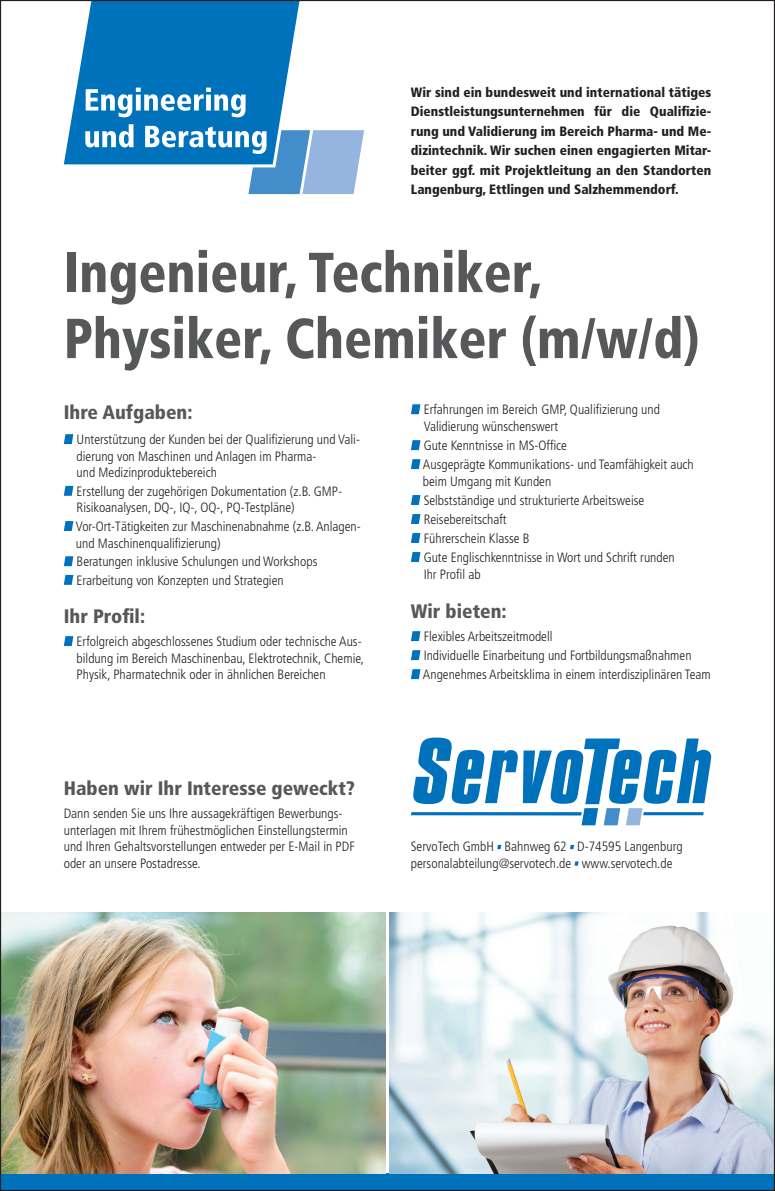
<style>
.page{position:relative;width:775px;height:1191px;background:#fff}
.page>*{position:absolute;margin:0;border:0;box-sizing:border-box;transform-origin:0 0}
.t1{font:900 condensed 56.25px/66px "Frutiger LT";color:#57585a;scale:.93 1}
.t2{font:900 condensed 19.5px "Frutiger LT";color:#57585a}
.t3{font:300 condensed 13.5px/16.5px "Frutiger LT";color:#231f20}
.t4{font:900 condensed 13.5px/19.5px "Frutiger LT";color:#231f20;text-align:justify}
</style>
<div class="page">
<svg style="left:64px;top:434px;width:9px;height:10px"></svg>
<svg style="left:64px;top:486px;width:9px;height:10px"></svg>
<svg style="left:64px;top:521px;width:9px;height:10px"></svg>
<svg style="left:64px;top:556px;width:9px;height:10px"></svg>
<svg style="left:64px;top:575px;width:9px;height:10px"></svg>
<svg style="left:64px;top:636px;width:9px;height:10px"></svg>
<svg style="left:411px;top:404px;width:9px;height:10px"></svg>
<svg style="left:411px;top:440px;width:9px;height:10px"></svg>
<svg style="left:411px;top:459px;width:9px;height:10px"></svg>
<svg style="left:411px;top:495px;width:9px;height:10px"></svg>
<svg style="left:411px;top:514px;width:9px;height:10px"></svg>
<svg style="left:411px;top:533px;width:9px;height:10px"></svg>
<svg style="left:411px;top:552px;width:9px;height:10px"></svg>
<svg style="left:411px;top:631px;width:9px;height:10px"></svg>
<svg style="left:411px;top:650px;width:9px;height:10px"></svg>
<svg style="left:411px;top:669px;width:9px;height:10px"></svg>
<div style="left:0;top:1174px;width:775px;height:17px;background:#0072bc"></div>
<svg style="left:411px;top:737px;width:300px;height:88px"></svg>
<svg style="left:497px;top:845px;width:4px;height:4px"></svg>
<svg style="left:570px;top:845px;width:4px;height:4px"></svg>
<svg style="left:574px;top:861px;width:4px;height:4px"></svg>
<svg style="left:64px;top:2px;width:236px;height:162px;background:#2385c5"></svg>
<svg style="left:85px;top:124px;width:279px;height:70px"></svg>
<svg style="left:86px;top:88px;width:160px;height:29px"></svg>
<img style="left:2px;top:913px;width:384px;height:261px">
<img style="left:389px;top:913px;width:384px;height:261px">
<p class="t4" style="left:411px;top:82px;width:302px">Wir sind ein bundesweit und international tätiges Dienstleistungsunternehmen für die Qualifizie&shy;rung und Validierung im Bereich Pharma- und Me&shy;dizintechnik. Wir suchen einen engagierten Mitar&shy;beiter ggf. mit Projektleitung an den Standorten Langenburg, Ettlingen und Salzhemmendorf.</p>
<h1 class="t1" style="left:64px;top:239px;width:685px">Ingenieur, Techniker,<br>Physiker, Chemiker (m/w/d)</h1>
<h2 class="t2" style="left:64px;top:400px;width:130px">Ihre Aufgaben:</h2>
<p class="t3" style="left:77px;top:431px;width:285px">Unterstützung der Kunden bei der Qualifizierung und Vali&shy;dierung von Maschinen und Anlagen im Pharma-<br>und Medizinproduktebereich</p>
<p class="t3" style="left:77px;top:483px;width:267px">Erstellung der zugehörigen Dokumentation (z.B. GMP-<br>Risikoanalysen, DQ-, IQ-, OQ-, PQ-Testpläne)</p>
<p class="t3" style="left:76px;top:518px;width:286px">Vor-Ort-Tätigkeiten zur Maschinenabnahme (z.B. Anlagen&shy;und Maschinenqualifizierung)</p>
<p class="t3" style="left:77px;top:552px;width:242px;line-height:18.6px">Beratungen inklusive Schulungen und Workshops<br>Erarbeitung von Konzepten und Strategien</p>
<h2 class="t2" style="left:64px;top:604px;width:83px">Ihr Profil:</h2>
<p class="t3" style="left:77px;top:633px;width:289px">Erfolgreich abgeschlossenes Studium oder technische Aus&shy;bildung im Bereich Maschinenbau, Elektrotechnik, Chemie,<br>Physik, Pharmatechnik oder in ähnlichen Bereichen</p>
<h2 class="t2" style="left:64px;top:777px;width:293px">Haben wir Ihr Interesse geweckt?</h2>
<p class="t3" style="left:64px;top:805px;width:292px">Dann senden Sie uns Ihre aussagekräftigen Bewerbungs&shy;unterlagen mit Ihrem frühestmöglichen Einstellungstermin und Ihren Gehaltsvorstellungen entweder per E-Mail in PDF oder an unsere Postadresse.</p>
<p class="t3" style="left:424px;top:401px;width:238px">Erfahrungen im Bereich GMP, Qualifizierung und<br>Validierung wünschenswert</p>
<p class="t3" style="left:423px;top:436px;width:272px;line-height:19px">Gute Kenntnisse in MS-Office<br>Ausgeprägte Kommunikations- und Teamfähigkeit auch</p>
<p class="t3" style="left:423px;top:472px;width:253px;line-height:19px">beim Umgang mit Kunden<br>Selbstständige und strukturierte Arbeitsweise Reisebereitschaft<br>Führerschein Klasse B<br>Gute Englischkenntnisse in Wort und Schrift runden</p>
<p class="t3" style="left:424px;top:566px;width:58px">Ihr Profil ab</p>
<h2 class="t2" style="left:411px;top:599px;width:97px">Wir bieten:</h2>
<p class="t3" style="left:423px;top:627px;width:289px;line-height:19px">Flexibles Arbeitszeitmodell<br>Individuelle Einarbeitung und Fortbildungsmaßnahmen<br>Angenehmes Arbeitsklima in einem interdisziplinären Team</p>
<p class="t3" style="left:411px;top:838px;width:273px">ServoTech GmbH Bahnweg 62 D-74595 Langenburg personalabteilung@servotech.de www.servotech.de</p>
</div>
